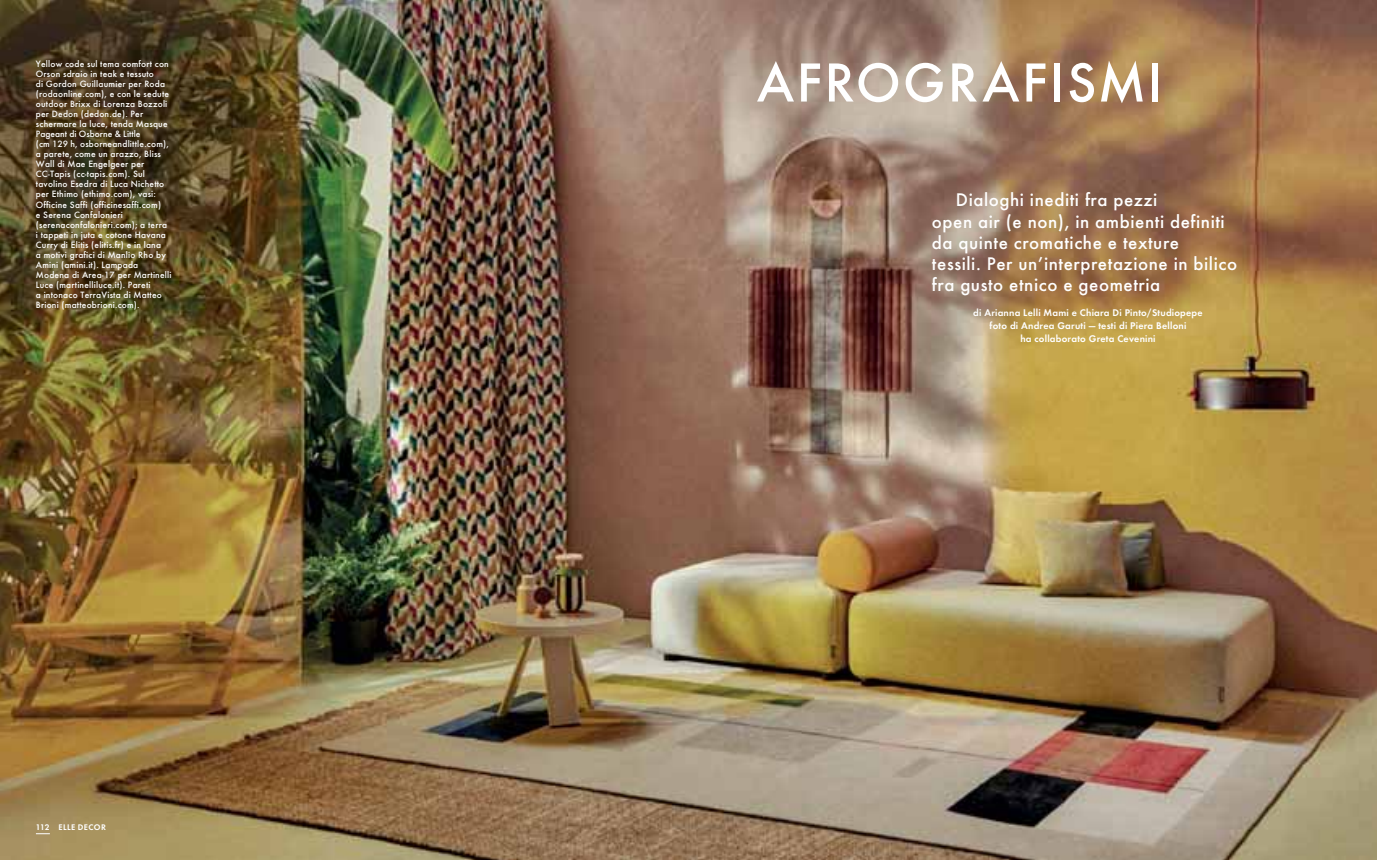
<style>
.page{position:relative;width:1377px;height:860px;background:#fff}
.page>*{position:absolute;margin:0;border:0;box-sizing:border-box;transform-origin:0 0}
.t1{font:500 56.93px "Elle Gabor Std";letter-spacing:.04em;color:#fff}
.t2{font:500 18.9px/21.2px "Elle Gabor Std";letter-spacing:.03em;color:#fff}
.t3{font:600 10.12px/12.6px "Elle Gabor Std";letter-spacing:.02em;color:#fff;text-align:center}
.t4{font:500 9.45px/10.1px "Elle Gabor Std";letter-spacing:.02em;color:#fff}
.t5{font:600 8.55px "Elle Gabor Std";letter-spacing:.045em;color:#fff}
</style>
<div class="page">
<img style="left:0;top:0;width:1377px;height:859px">
<svg style="left:36px;top:832px;width:14px;height:1px"></svg>
<p class="t4" style="left:36px;top:59px;width:137px">Yellow code sul tema comfort con<br>Orson sdraio in teak e tessuto<br>di Gordon Guillaumier per Roda (rodaonline.com), e con le sedute outdoor Brixx di Lorenza Bozzoli per Dedon (dedon.de). Per schermare la luce, tenda Masque<br>Pageant di Osborne &amp; Little<br>(cm 129 h, osborneandlittle.com), a parete, come un arazzo, Bliss<br>Wall di Mae Engelgeer per<br>CC-Tapis (cc-tapis.com). Sul tavolino Esedra di Luca Nichetto per Ethimo (ethimo.com), vasi:<br>Officine Saffi (officinesaffi.com)<br>e Serena Confalonieri (serenaconfalonieri.com); a terra i tappeti in juta e cotone Havana<br>Curry di Élitis (elitis.fr) e in lana<br>a motivi grafici di Manlio Rho by<br>Amini (amini.it). Lampada<br>Modena di Area-17 per Martinelli<br>Luce (martinelliluce.it). Pareti<br>a intonaco TerraVista di Matteo<br>Brioni (matteobrioni.com).</p>
<p class="t5" style="left:36px;top:823px;width:71px">112 ELLE DECOR</p>
<h1 class="t1" style="left:757px;top:57px;width:408px">AFROGRAFISMI</h1>
<h2 class="t2" style="left:932px;top:190px;width:307px;text-indent:24px">Dialoghi inediti fra pezzi<br>open air (e non), in ambienti definiti da quinte cromatiche e texture<br>tessili. Per un’interpretazione in bilico fra gusto etnico e geometria</h2>
<p class="t3" style="left:973px;top:307px;width:231px">di Arianna Lelli Mami e Chiara Di Pinto/Studiopepe foto di Andrea Garuti — testi di Piera Belloni<br>ha collaborato Greta Cevenini</p>
</div>
